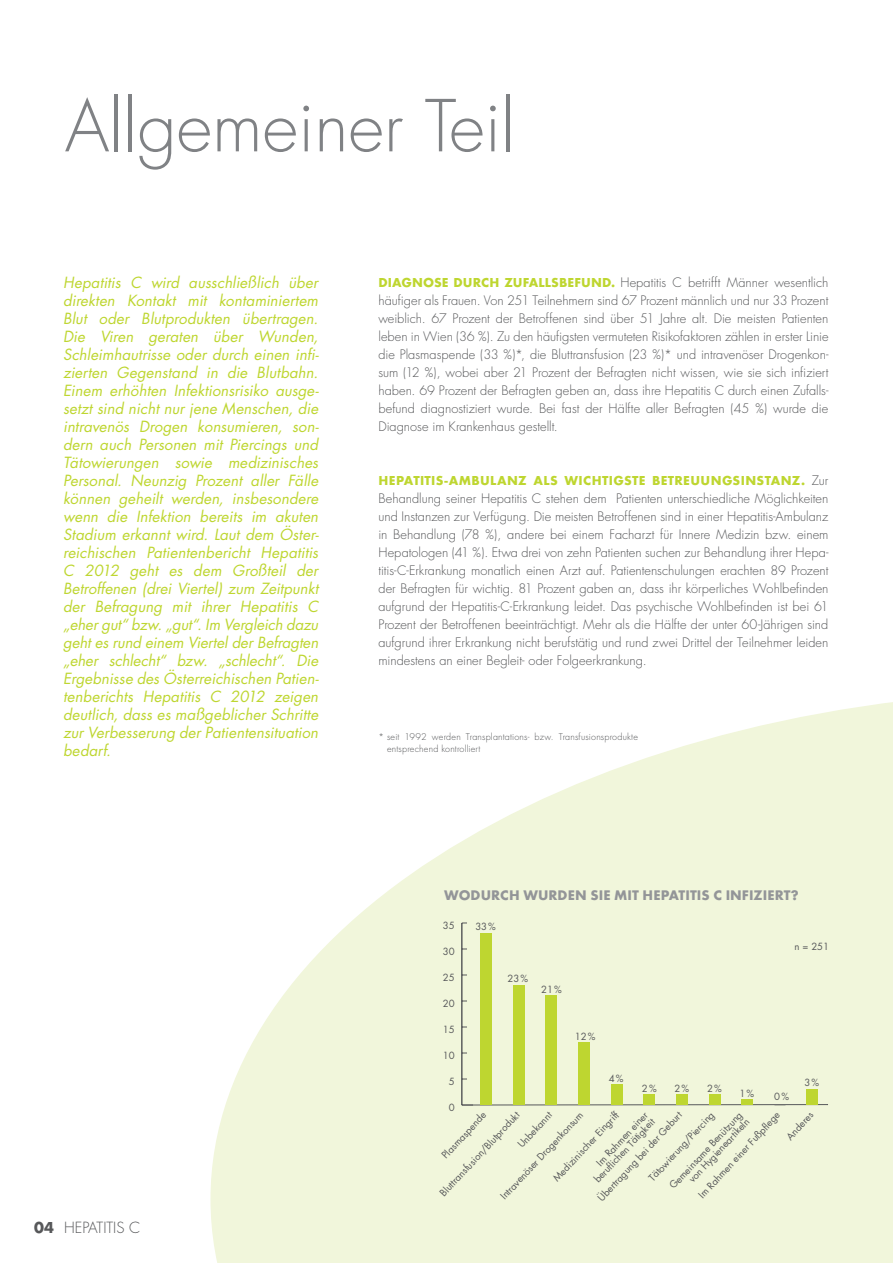
<style>
.page{position:relative;width:893px;height:1263px;background:#fff}
.page>*{position:absolute;margin:0;border:0;box-sizing:border-box;transform-origin:0 0}
.t1{font:300 69.6px "Futura";color:#808285}
.Absatzformat_1{font:italic 15px/18px "Futura";letter-spacing:.005em;color:#bed630;text-align:justify}
.t2{font:300 15px "Futura";color:#57585a}
.t3{font:700 14.4px "Futura T";letter-spacing:.005em;color:#939598}
.t4{font:700 13.5px "Futura T";letter-spacing:.025em;color:#bed630}
.Absatzformat_1-2{font:300 12.75px/18px "Futura";color:#57585a;text-align:justify}
.t5{font:9.6px/21.1px "Futura";color:#57585a}
.t6{font:300 9px/12px "Futura";letter-spacing:.02em;color:#57585a}
.s1{font-family:"Futura T";font-weight:700;font-size:13.5px;color:#bed630}
.s2{font-family:"Futura";font-weight:300;font-size:12.75px;color:#57585a}
.s3{font-family:"Futura T";font-weight:700;font-size:16.5px}
</style>
<div class="page">
<svg style="left:210px;top:702px;width:683px;height:561px;fill:#f1f6db"></svg>
<hr style="left:462px;top:1104px;width:366px;height:1px;background:#57585a">
<hr style="left:461px;top:923px;width:1px;height:182px;background:#57585a">
<div style="left:807px;top:1089px;width:11px;height:16px;background:#bed630"></div>
<div style="left:741px;top:1100px;width:12px;height:5px;background:#bed630"></div>
<div style="left:709px;top:1094px;width:11px;height:11px;background:#bed630"></div>
<div style="left:676px;top:1094px;width:12px;height:11px;background:#bed630"></div>
<div style="left:644px;top:1094px;width:11px;height:11px;background:#bed630"></div>
<div style="left:611px;top:1084px;width:11px;height:21px;background:#bed630"></div>
<div style="left:578px;top:1042px;width:12px;height:63px;background:#bed630"></div>
<div style="left:546px;top:996px;width:11px;height:109px;background:#bed630"></div>
<div style="left:513px;top:985px;width:11px;height:120px;background:#bed630"></div>
<div style="left:480px;top:933px;width:12px;height:172px;background:#bed630"></div>
<p class="t1" style="left:65px;top:84px;width:452px">Allgemeiner Teil</p>
<p class="Absatzformat_1" style="left:63px;top:274px;width:257px">Hepatitis C wird ausschließlich über direkten Kontakt mit kontaminiertem Blut oder Blutprodukten übertragen.<br>Die Viren geraten über Wunden, Schleimhautrisse oder durch einen infi&shy;zierten Gegenstand in die Blutbahn.<br>Einem erhöhten Infektionsrisiko ausge&shy;setzt sind nicht nur jene Menschen, die intravenös Drogen konsumieren, son&shy;dern auch Personen mit Piercings und Tätowierungen sowie medizinisches Personal. Neunzig Prozent aller Fälle können geheilt werden, insbesondere wenn die Infektion bereits im akuten Stadium erkannt wird. Laut dem Öster&shy;reichischen Patientenbericht Hepatitis C 2012 geht es dem Großteil der Betroffenen (drei Viertel) zum Zeitpunkt der Befragung mit ihrer Hepatitis C „eher gut“ bzw. „gut“. Im Vergleich dazu geht es rund einem Viertel der Befragten „eher schlecht“ bzw. „schlecht“. Die Ergebnisse des Österreichischen Patien&shy;tenberichts Hepatitis C 2012 zeigen deutlich, dass es maßgeblicher Schritte zur Verbesserung der Patientensituation bedarf.</p>
<p class="Absatzformat_1-2" style="left:378px;top:273px;width:452px"><span class="s1">DIAGNOSE DURCH ZUFALLSBEFUND.</span> Hepatitis C betrifft Männer wesentlich häufiger als Frauen. Von 251 Teilnehmern sind 67 Prozent männlich und nur 33 Prozent weiblich. 67 Prozent der Betroffenen sind über 51 Jahre alt. Die meisten Patienten leben in Wien (36 %). Zu den häufigsten vermuteten Risikofaktoren zählen in erster Linie die Plasmaspende (33 %)*, die Bluttransfusion (23 %)* und intravenöser Drogenkon&shy;sum (12 %), wobei aber 21 Prozent der Befragten nicht wissen, wie sie sich infiziert haben. 69 Prozent der Befragten geben an, dass ihre Hepatitis C durch einen Zufalls&shy;befund diagnostiziert wurde. Bei fast der Hälfte aller Befragten (45 %) wurde die Diagnose im Krankenhaus gestellt.</p>
<p class="t4" style="left:378px;top:472px;width:451px">HEPATITIS-AMBULANZ ALS WICHTIGSTE BETREUUNGSINSTANZ. <span class="s2">Zur</span></p>
<p class="Absatzformat_1-2" style="left:378px;top:489px;width:452px">Behandlung seiner Hepatitis C stehen dem Patienten unterschiedliche Möglichkeiten und Instanzen zur Verfügung. Die meisten Betroffenen sind in einer Hepatitis-Ambulanz in Behandlung (78 %), andere bei einem Facharzt für Innere Medizin bzw. einem Hepatologen (41 %). Etwa drei von zehn Patienten suchen zur Behandlung ihrer Hepa&shy;titis-C-Erkrankung monatlich einen Arzt auf. Patientenschulungen erachten 89 Prozent der Befragten für wichtig. 81 Prozent gaben an, dass ihr körperliches Wohlbefinden aufgrund der Hepatitis-C-Erkrankung leidet. Das psychische Wohlbefinden ist bei 61<br>Prozent der Betroffenen beeinträchtigt. Mehr als die Hälfte der unter 60-Jährigen sind aufgrund ihrer Erkrankung nicht berufstätig und rund zwei Drittel der Teilnehmer leiden mindestens an einer Begleit- oder Folgeerkrankung.</p>
<p class="t6" style="left:387px;top:730px;width:252px;text-indent:-9px">* seit 1992 werden Transplantations- bzw. Transfusionsprodukte entsprechend kontrolliert</p>
<p class="t3" style="left:444px;top:887px;width:356px">WODURCH WURDEN SIE MIT HEPATITIS C INFIZIERT?</p>
<p class="t5" style="left:443px;top:915px;width:13px">35</p>
<p class="t5" style="left:443px;top:941px;width:13px">30</p>
<p class="t5" style="left:443px;top:967px;width:13px">25</p>
<p class="t5" style="left:443px;top:993px;width:13px">20</p>
<p class="t5" style="left:443px;top:1019px;width:13px">15</p>
<p class="t5" style="left:443px;top:1045px;width:13px">10</p>
<p class="t5" style="left:449px;top:1071px;width:7px">5</p>
<p class="t5" style="left:475px;top:916px;width:22px">33%</p>
<p class="t5" style="left:508px;top:968px;width:22px">23%</p>
<p class="t5" style="left:541px;top:978px;width:22px">21%</p>
<p class="t5" style="left:575px;top:1026px;width:22px">12%</p>
<p class="t5" style="left:609px;top:1068px;width:16px">4%</p>
<p class="t5" style="left:642px;top:1078px;width:16px">2%</p>
<p class="t5" style="left:674px;top:1078px;width:16px">2%</p>
<p class="t5" style="left:707px;top:1078px;width:16px">2%</p>
<p class="t5" style="left:794px;top:936px;width:36px">n = 251</p>
<p class="t5" style="left:739px;top:1083px;width:16px">1%</p>
<p class="t5" style="left:774px;top:1086px;width:16px">0%</p>
<p class="t5" style="left:804px;top:1072px;width:16px">3%</p>
<p class="t2" style="left:34px;top:1218px;width:108px"><span class="s3">04</span> HEPATITIS C</p>
<p class="t5" style="left:449px;top:1097px;width:7px">0</p>
<p class="t5" style="left:575px;top:1143px;width:71px;text-indent:-41px;rotate:-47deg">Medizinischer Eingriff<br>Im Rahmen einer</p>
<p class="t5" style="left:583px;top:1184px;width:119px;line-height:15.3px;text-indent:11px;rotate:-47deg">beruflichen Tätigkeit<br>Übertragung bei der Geburt</p>
<p class="t5" style="left:434px;top:1187px;width:113px;rotate:-47deg">Bluttransfusion/Blutprodukt</p>
<p class="t5" style="left:512px;top:1139px;width:46px;rotate:-47deg">Unbekannt</p>
<p class="t5" style="left:693px;top:1189px;width:115px;rotate:-47deg">Im Rahmen einer Fußpflege</p>
<p class="t5" style="left:780px;top:1131px;width:36px;rotate:-47deg">Anderes</p>
<p class="t5" style="left:436px;top:1149px;width:61px;rotate:-47deg">Plasmaspende</p>
<p class="t5" style="left:495px;top:1190px;width:117px;rotate:-47deg">Intravenöser Drogenkonsum</p>
<p class="t5" style="left:668px;top:1184px;width:103px;line-height:9.6px;text-align:right;rotate:-47deg">Gemeinsame Benützung von Hygieneartikeln</p>
<p class="t5" style="left:643px;top:1172px;width:92px;rotate:-47deg">Tätowierung/Piercing</p>
</div>
